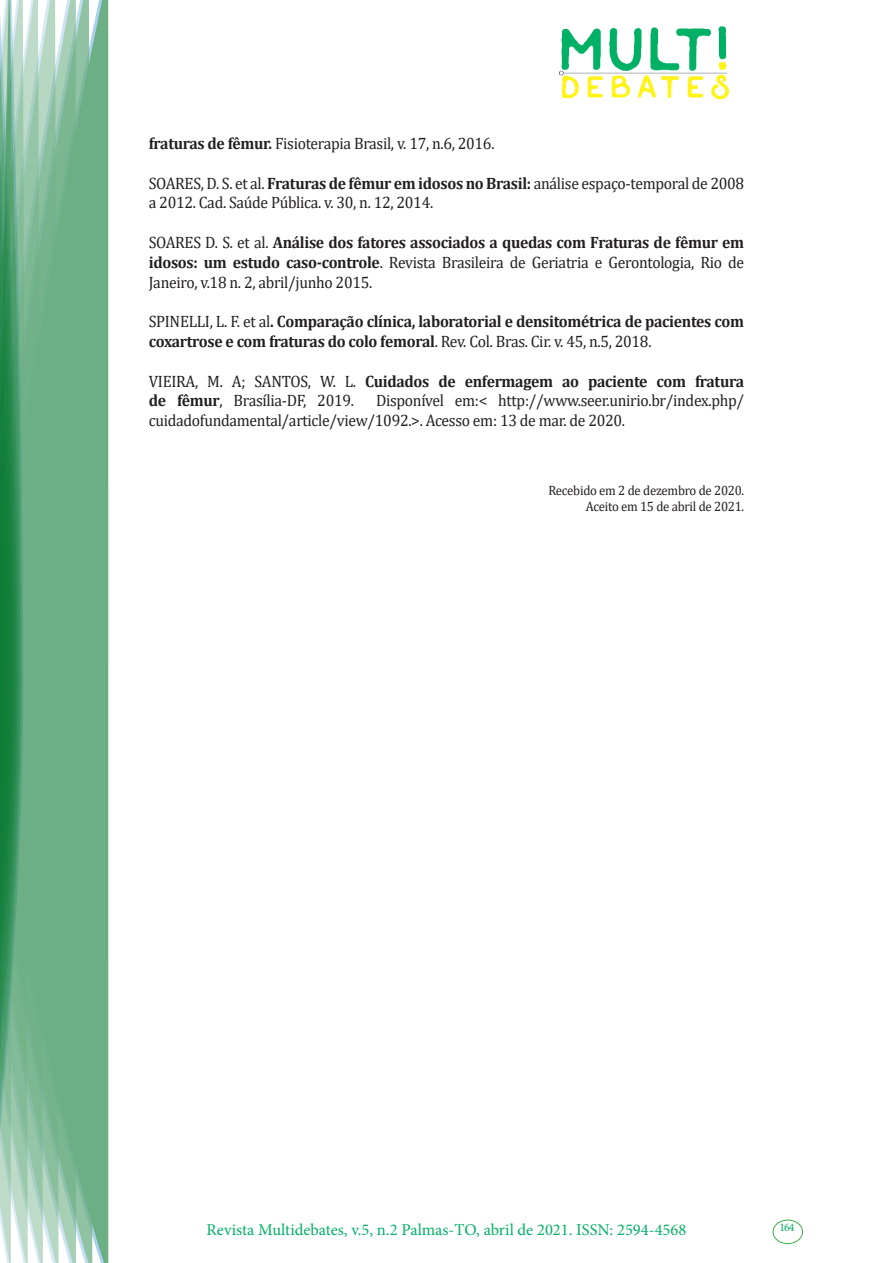
<style>
.page{position:relative;width:893px;height:1263px;background:#fff}
.page>*{position:absolute;margin:0;border:0;box-sizing:border-box;transform-origin:0 0}
.texto{font:16.5px/19.8px "Cambria";letter-spacing:-.02em;color:#231f20;scale:.95 1}
.texto-2{font:700 16.5px/19.8px "Cambria";letter-spacing:-.02em;color:#231f20;scale:.95 1}
.t1{font:16.5px "Minion Pro";color:#00b064}
.texto-3{font:13.5px "Cambria";letter-spacing:-.02em;color:#231f20;scale:.95 1}
.t2{font:11.7px "Minion Pro";color:#00b064}
.s1{font-weight:700}
.s2{font-weight:400}
</style>
<div class="page">
<img style="left:559px;top:26px;width:169px;height:72px">
<div style="left:95px;top:0;width:14px;height:1263px;background:#6caf84"></div>
<svg style="left:79px;top:0;width:16px;height:1263px;background:#71b289"></svg>
<svg style="left:62px;top:0;width:17px;height:1263px;background:#75b48c"></svg>
<svg style="left:45px;top:0;width:17px;height:1263px;background:#7cb792"></svg>
<svg style="left:30px;top:0;width:15px;height:1263px;background:#80ba96"></svg>
<svg style="left:0;top:0;width:30px;height:1263px;background:#61a97f"></svg>
<div style="left:772px;top:1219px;width:31px;height:25px;border:1px solid #40ae49;border-radius:50%"></div>
<p class="texto" style="left:149px;top:133px;width:365px"><span class="s1">fraturas de fêmur.</span> Fisioterapia Brasil, v. 17, n.6, 2016.</p>
<p class="texto" style="left:149px;top:173px;width:628px">SOARES, D. S. et al. <span class="s1">Fraturas de fêmur em idosos no Brasil:</span> análise espaço-temporal de 2008 a 2012. Cad. Saúde Pública. v. 30, n. 12, 2014.</p>
<p class="texto" style="left:149px;top:232px;width:628px;text-align:justify">SOARES D. S. et al. <span class="s1">Análise dos fatores associados a quedas com Fraturas de fêmur em idosos: um estudo caso-controle</span>. Revista Brasileira de Geriatria e Gerontologia, Rio de Janeiro, v.18 n. 2, abril/junho 2015.</p>
<p class="texto-2" style="left:149px;top:311px;width:628px"><span class="s2">SPINELLI, L. F. et al</span>. Comparação clínica, laboratorial e densitométrica de pacientes com coxartrose e com fraturas do colo femoral<span class="s2">. Rev. Col. Bras. Cir. v. 45, n.5, 2018.</span></p>
<p class="texto-2" style="left:149px;top:370px;width:628px"><span class="s2">VIEIRA, M. A; SANTOS, W. L.</span> Cuidados de enfermagem ao paciente com fratura de fêmur<span class="s2">, Brasília-DF, 2019.</span></p>
<p class="texto" style="left:149px;top:391px;width:628px;text-indent:227px">Disponível em:&lt; http://www.seer.unirio.br/index.php/ cuidadofundamental/article/view/1092.&gt;. Acesso em: 13 de mar. de 2020.</p>
<p class="texto-3" style="left:548px;top:482px;width:208px">Recebido em 2 de dezembro de 2020.</p>
<p class="texto-3" style="left:586px;top:498px;width:168px">Aceito em 15 de abril de 2021.</p>
<p class="t1" style="left:207px;top:1218px;width:481px">Revista Multidebates, v.5, n.2 Palmas-TO, abril de 2021. ISSN: 2594-4568</p>
<p class="t2" style="left:779px;top:1219px;width:16px">164</p>
</div>
